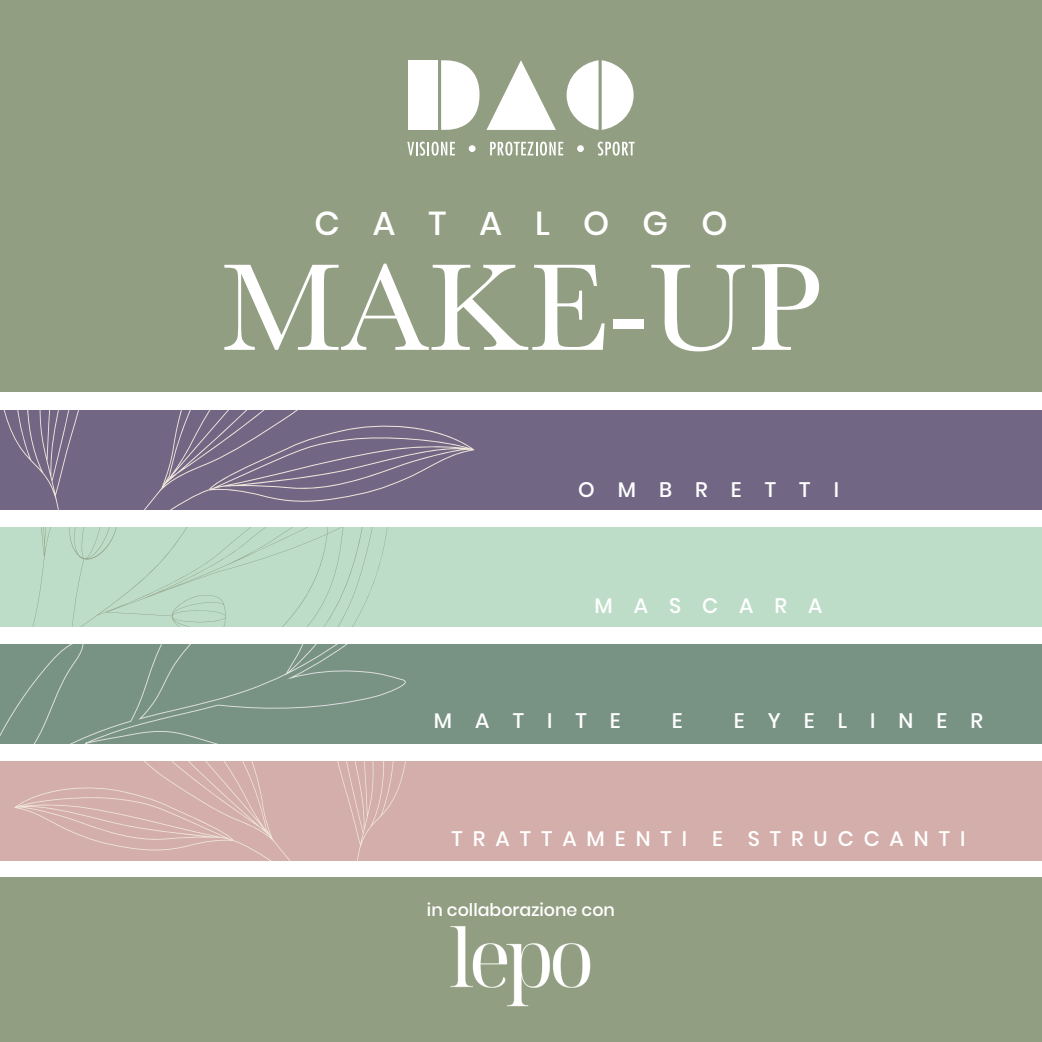
<style>
.page{position:relative;width:1042px;height:1042px;background:#fff}
.page>*{position:absolute;margin:0;border:0;box-sizing:border-box;transform-origin:0 0}
.t1{font:128.45px "Baskerville";color:#fff}
.t2{font:500 33.07px "Poppins";letter-spacing:1em;color:#fff}
.t3{font:500 21px "Poppins";letter-spacing:.475em;color:#fff}
.t4{font:500 21px "Poppins";letter-spacing:1.1em;color:#fff}
.t5{font:500 21px "Poppins";letter-spacing:1em;color:#fff}
.t6{font:500 17.5px "Poppins";color:#fff}
</style>
<div class="page">
<div style="left:0;top:0;width:1042px;height:391px;background:#929e82"></div>
<div style="left:0;top:878px;width:1042px;height:164px;background:#929e82"></div>
<div style="left:0;top:644px;width:1042px;height:99px;background:#789284"></div>
<svg style="left:0;top:644px;width:406px;height:99px"></svg>
<div style="left:0;top:527px;width:1042px;height:99px;background:#bdddc8"></div>
<svg style="left:33px;top:527px;width:355px;height:99px"></svg>
<div style="left:0;top:410px;width:1042px;height:99px;background:#716785"></div>
<svg style="left:3px;top:410px;width:471px;height:99px"></svg>
<div style="left:0;top:761px;width:1042px;height:99px;background:#d3aeaa"></div>
<svg style="left:14px;top:761px;width:392px;height:99px"></svg>
<svg style="left:407px;top:142px;width:48px;height:14px"></svg>
<div style="left:469px;top:145px;width:6px;height:7px;background:#fff;border-radius:50%"></div>
<svg style="left:490px;top:142px;width:73px;height:14px"></svg>
<div style="left:577px;top:145px;width:7px;height:7px;background:#fff;border-radius:50%"></div>
<svg style="left:598px;top:142px;width:36px;height:14px"></svg>
<div style="left:408px;top:60px;width:30px;height:70px;background:#fff"></div>
<svg style="left:566px;top:60px;width:67px;height:70px"></svg>
<svg style="left:441px;top:60px;width:38px;height:70px;background:#edefea"></svg>
<svg style="left:486px;top:60px;width:70px;height:70px"></svg>
<img style="left:450px;top:926px;width:141px;height:80px">
<h2 class="t2" style="left:314px;top:204px;width:415px">CATALOGO</h2>
<h1 class="t1" style="left:222px;top:226px;width:600px">MAKE-UP</h1>
<p class="t4" style="left:578px;top:477px;width:262px">OMBRETTI</p>
<p class="t5" style="left:594px;top:593px;width:229px">MASCARA</p>
<p class="t5" style="left:434px;top:708px;width:188px">MATITE</p>
<p class="t5" style="left:672px;top:708px;width:12px">E</p>
<p class="t4" style="left:734px;top:708px;width:251px">EYELINER</p>
<p class="t3" style="left:451px;top:826px;width:515px">TRATTAMENTI E STRUCCANTI</p>
<p class="t6" style="left:427px;top:900px;width:190px">in collaborazione con</p>
</div>
